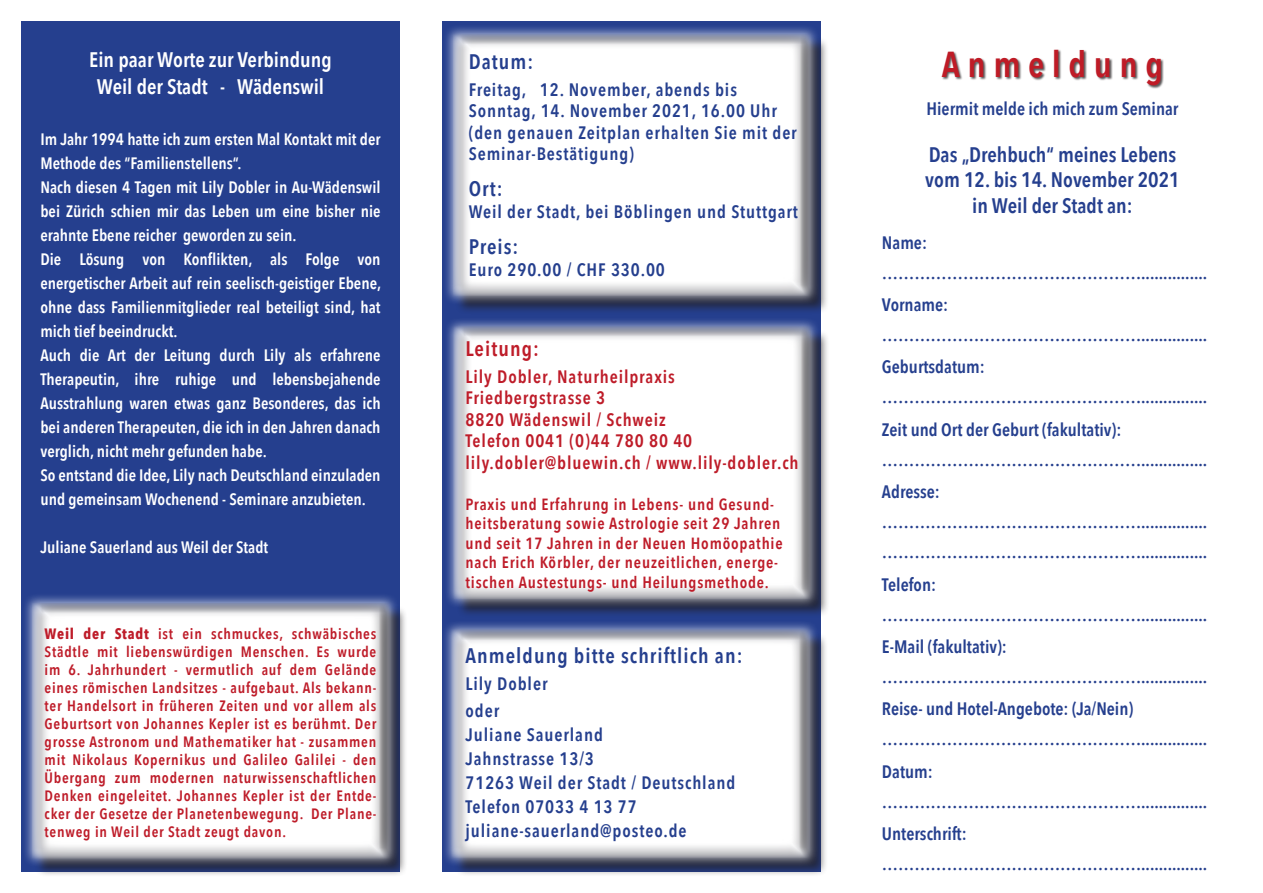
<style>
.page{position:relative;width:1263px;height:893px;background:#fff}
.page>*{position:absolute;margin:0;border:0;box-sizing:border-box;transform-origin:0 0}
.t1{font:600 36px "Avenir Next Condensed";letter-spacing:.21em;color:#bf1b26}
.t2{font:600 21px "Avenir Next Condensed";color:#253f8e}
.t3{font:600 21px "Avenir Next Condensed";color:#fff}
.t4{font:600 21px "Avenir Next Condensed";letter-spacing:.05em;color:#253f8e}
.t5{font:600 21px "Avenir Next Condensed";letter-spacing:.05em;color:#be1c29}
.t6{font:600 18px/30px "Avenir Next Condensed";letter-spacing:.05em;color:#253f8e}
.t7{font:600 18px/30px "Avenir Next Condensed";color:#253f8e}
.t8{font:600 18px "Avenir Next Condensed";letter-spacing:.05em;color:#be1c29}
.t9{font:600 16.5px/24px "Avenir Next Condensed";color:#fff;text-align:justify}
.t10{font:600 16.2px/19.5px "Avenir Next Condensed";letter-spacing:.05em;color:#be1c29}
.t11{font:600 15px/18px "Avenir Next Condensed";letter-spacing:.05em;color:#be1c29;text-align:justify}
.s1{font-weight:700}
</style>
<div class="page">
<div style="left:21px;top:21px;width:379px;height:851px;background:#253f8e"></div>
<div style="left:941px;top:49px;width:223px;height:40px;background:#231f20;opacity:.75"></div>
<div style="left:455px;top:36px;width:374px;height:278px;background:#231f20;opacity:.75"></div>
<div style="left:443px;top:24px;width:377px;height:281px;background:#fff;opacity:.75"></div>
<div style="left:453px;top:32px;width:359px;height:269px;background:#231f20;opacity:.75"></div>
<div style="left:456px;top:329px;width:373px;height:288px;background:#231f20;opacity:.75"></div>
<div style="left:444px;top:317px;width:377px;height:292px;background:#fff;opacity:.75"></div>
<div style="left:453px;top:324px;width:360px;height:276px;background:#231f20;opacity:.75"></div>
<div style="left:454px;top:632px;width:374px;height:245px;background:#231f20;opacity:.75"></div>
<div style="left:442px;top:620px;width:376px;height:247px;background:#fff;opacity:.75"></div>
<div style="left:452px;top:628px;width:359px;height:236px;background:#231f20;opacity:.75"></div>
<div style="left:34px;top:605px;width:374px;height:272px;background:#231f20;opacity:.75"></div>
<div style="left:22px;top:593px;width:377px;height:275px;background:#fff;opacity:.75"></div>
<div style="left:32px;top:601px;width:359px;height:257px;background:#231f20;opacity:.75"></div>
<p class="t3" style="left:89px;top:42px;width:244px">Ein paar Worte zur Verbindung</p>
<p class="t3" style="left:97px;top:69px;width:229px">Weil der Stadt - Wädenswil</p>
<p class="t9" style="left:40px;top:127px;width:342px">Im Jahr 1994 hatte ich zum ersten Mal Kontakt mit der<br>Methode des “Familienstellens“.</p>
<p class="t9" style="left:40px;top:175px;width:342px">Nach diesen 4 Tagen mit Lily Dobler in Au-Wädenswil bei Zürich schien mir das Leben um eine bisher nie erahnte Ebene reicher geworden zu sein.</p>
<p class="t9" style="left:40px;top:247px;width:342px">Die Lösung von Konflikten, als Folge von energetischer Arbeit auf rein seelisch-geistiger Ebene, ohne dass Familienmitglieder real beteiligt sind, hat mich tief beeindruckt.</p>
<p class="t9" style="left:40px;top:343px;width:342px">Auch die Art der Leitung durch Lily als erfahrene Therapeutin, ihre ruhige und lebensbejahende Ausstrahlung waren etwas ganz Besonderes, das ich bei anderen Therapeuten, die ich in den Jahren danach verglich, nicht mehr gefunden habe.</p>
<p class="t9" style="left:40px;top:463px;width:342px">So entstand die Idee, Lily nach Deutschland einzuladen und gemeinsam Wochenend - Seminare anzubieten.</p>
<p class="t9" style="left:40px;top:535px;width:229px">Juliane Sauerland aus Weil der Stadt</p>
<p class="t11" style="left:45px;top:624px;width:333px"><span class="s1">Weil der Stadt</span> ist ein schmuckes, schwäbisches Städtle mit liebenswürdigen Menschen. Es wurde im 6. Jahrhundert - vermutlich auf dem Gelände eines römischen Landsitzes - aufgebaut. Als bekann&shy;ter Handelsort in früheren Zeiten und vor allem als Geburtsort von Johannes Kepler ist es berühmt. Der grosse Astronom und Mathematiker hat - zusammen mit Nikolaus Kopernikus und Galileo Galilei - den Übergang zum modernen naturwissenschaftlichen Denken eingeleitet. Johannes Kepler ist der Entde&shy;cker der Gesetze der Planetenbewegung. Der Plane&shy;tenweg in Weil der Stadt zeugt davon.</p>
<p class="t2" style="left:469px;top:43px;width:66px">Datum:</p>
<p class="t1" style="left:942px;top:33px;width:223px">Anmeldung</p>
<p class="t6" style="left:469px;top:74px;width:270px">Freitag, 12. November, abends bis</p>
<p class="t6" style="left:469px;top:95px;width:310px">Sonntag, 14. November 2021, 16.00 Uhr</p>
<p class="t6" style="left:469px;top:121px;width:330px;line-height:21.6px">(den genauen Zeitplan erhalten Sie mit der<br>Seminar-Bestätigung)</p>
<p class="t2" style="left:469px;top:171px;width:35px">Ort:</p>
<p class="t6" style="left:469px;top:196px;width:331px">Weil der Stadt, bei Böblingen und Stuttgart</p>
<p class="t2" style="left:469px;top:229px;width:51px">Preis:</p>
<p class="t6" style="left:469px;top:254px;width:198px">Euro 290.00 / CHF 330.00</p>
<p class="t7" style="left:926px;top:94px;width:253px">Hiermit melde ich mich zum Seminar</p>
<p class="t2" style="left:929px;top:137px;width:249px">Das „Drehbuch“ meines Lebens</p>
<p class="t2" style="left:925px;top:162px;width:256px">vom 12. bis 14. November 2021</p>
<p class="t2" style="left:972px;top:187px;width:162px">in Weil der Stadt an:</p>
<p class="t6" style="left:882px;top:227px;width:327px">Name: …………………………………………...............</p>
<p class="t7" style="left:882px;top:289px;width:327px">Vorname: …………………………………………...............</p>
<p class="t7" style="left:882px;top:352px;width:327px">Geburtsdatum: …………………………………………...............</p>
<p class="t7" style="left:882px;top:414px;width:241px">Zeit und Ort der Geburt (fakultativ):</p>
<p class="t6" style="left:882px;top:444px;width:327px">…………………………………………...............</p>
<p class="t7" style="left:882px;top:476px;width:59px">Adresse:</p>
<p class="t6" style="left:882px;top:506px;width:327px">…………………………………………...............</p>
<p class="t6" style="left:882px;top:536px;width:327px">…………………………………………...............</p>
<p class="t7" style="left:882px;top:569px;width:56px">Telefon:</p>
<p class="t6" style="left:882px;top:599px;width:327px">…………………………………………...............</p>
<p class="t7" style="left:882px;top:631px;width:127px">E-Mail (fakultativ):</p>
<p class="t6" style="left:882px;top:661px;width:327px">…………………………………………...............</p>
<p class="t7" style="left:882px;top:694px;width:253px">Reise- und Hotel-Angebote: (Ja/Nein)</p>
<p class="t6" style="left:882px;top:724px;width:327px">…………………………………………...............</p>
<p class="t6" style="left:882px;top:756px;width:52px">Datum:</p>
<p class="t6" style="left:882px;top:786px;width:327px">…………………………………………...............</p>
<p class="t7" style="left:882px;top:818px;width:86px">Unterschrift:</p>
<p class="t6" style="left:882px;top:848px;width:327px">…………………………………………...............</p>
<p class="t5" style="left:465px;top:330px;width:75px">Leitung:</p>
<p class="t8" style="left:465px;top:361px;width:211px">Lily Dobler, Naturheilpraxis</p>
<p class="t8" style="left:465px;top:382px;width:141px">Friedbergstrasse 3</p>
<p class="t8" style="left:465px;top:404px;width:202px">8820 Wädenswil / Schweiz</p>
<p class="t8" style="left:465px;top:425px;width:228px">Telefon 0041 (0)44 780 80 40</p>
<p class="t8" style="left:465px;top:447px;width:335px">lily.dobler@bluewin.ch / www.lily-dobler.ch</p>
<p class="t10" style="left:465px;top:494px;width:319px">Praxis und Erfahrung in Lebens- und Gesund&shy;heitsberatung sowie Astrologie seit 29 Jahren und seit 17 Jahren in der Neuen Homöopathie nach Erich Körbler, der neuzeitlichen, energe&shy;tischen Austestungs- und Heilungsmethode.</p>
<p class="t4" style="left:465px;top:637px;width:279px">Anmeldung bitte schriftlich an:</p>
<p class="t6" style="left:465px;top:668px;width:83px">Lily Dobler</p>
<p class="t6" style="left:465px;top:695px;width:35px">oder</p>
<p class="t6" style="left:465px;top:719px;width:139px">Juliane Sauerland</p>
<p class="t6" style="left:465px;top:743px;width:130px">Jahnstrasse 13/3</p>
<p class="t6" style="left:465px;top:767px;width:271px">71263 Weil der Stadt / Deutschland</p>
<p class="t6" style="left:465px;top:791px;width:173px">Telefon 07033 4 13 77</p>
<p class="t6" style="left:465px;top:815px;width:223px">juliane-sauerland@posteo.de</p>
</div>
